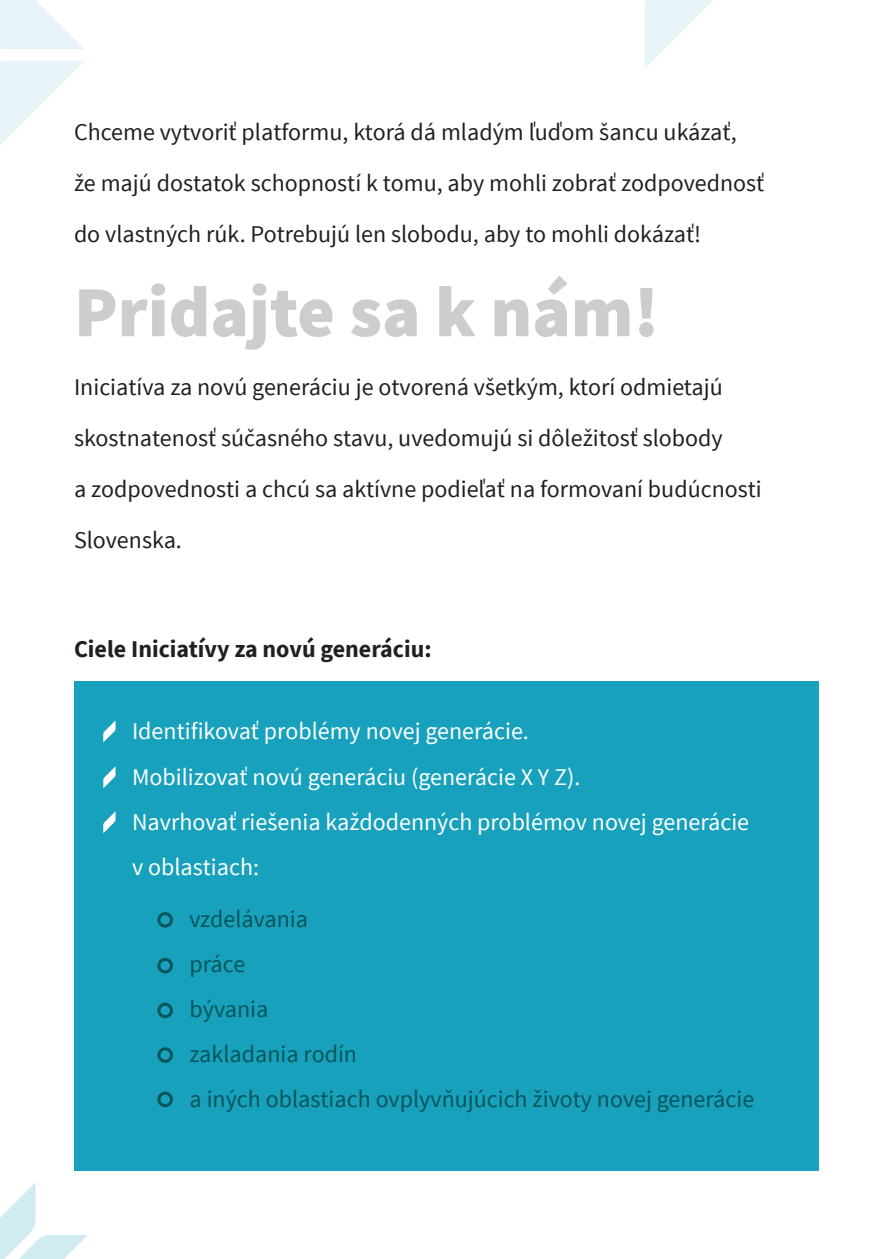
<style>
.page{position:relative;width:893px;height:1259px;background:#fff}
.page>*{position:absolute;margin:0;border:0;box-sizing:border-box;transform-origin:0 0}
.t1{font:900 72px "Source Sans Pro";color:#cccece}
.t2{font:24px/51px "Source Sans Pro";color:#1d2124}
.t3{font:24px/45px "Source Sans Pro";color:#fff}
.t4{font:24px/45px "Source Sans Pro";color:#065559}
.t5{font:700 24px "Source Sans Pro";color:#1d2124}
</style>
<div class="page">
<svg style="left:644px;top:0;width:69px;height:68px"></svg>
<svg style="left:0;top:0;width:84px;height:49px"></svg>
<svg style="left:0;top:61px;width:84px;height:84px"></svg>
<svg style="left:0;top:1183px;width:88px;height:76px"></svg>
<div style="left:74px;top:681px;width:745px;height:489px;background:#17a1bc"></div>
<svg style="left:103px;top:720px;width:13px;height:22px"></svg>
<svg style="left:103px;top:766px;width:13px;height:22px"></svg>
<svg style="left:103px;top:811px;width:13px;height:22px"></svg>
<div style="left:157px;top:912px;width:16px;height:15px;border:3px solid #065559;border-radius:50%"></div>
<div style="left:157px;top:958px;width:16px;height:15px;border:3px solid #065559;border-radius:50%"></div>
<div style="left:157px;top:1002px;width:16px;height:16px;border:3px solid #065559;border-radius:50%"></div>
<div style="left:157px;top:1047px;width:16px;height:16px;border:3px solid #065559;border-radius:50%"></div>
<div style="left:157px;top:1091px;width:16px;height:16px;border:3px solid #065559;border-radius:50%"></div>
<p class="t2" style="left:74px;top:106px;width:692px">Chceme vytvoriť platformu, ktorá dá mladým ľuďom šancu ukázať, že majú dostatok schopností k tomu, aby mohli zobrať zodpovednosť do vlastných rúk. Potrebujú len slobodu, aby to mohli dokázať!</p>
<h1 class="t1" style="left:74px;top:262px;width:587px">Pridajte sa k nám!</h1>
<p class="t2" style="left:74px;top:361px;width:689px">Iniciatíva za novú generáciu je otvorená všetkým, ktorí odmietajú skostnatenosť súčasného stavu, uvedomujú si dôležitosť slobody<br>a zodpovednosti a chcú sa aktívne podieľať na formovaní budúcnosti Slovenska.</p>
<p class="t5" style="left:74px;top:633px;width:359px">Ciele Iniciatívy za novú generáciu:</p>
<p class="t3" style="left:132px;top:709px;width:619px">Identifikovať problémy novej generácie.<br>Mobilizovať novú generáciu (generácie X Y Z).<br>Navrhovať riešenia každodenných problémov novej generácie v oblastiach:</p>
<p class="t4" style="left:190px;top:896px;width:566px">vzdelávania<br>práce<br>bývania<br>zakladania rodín<br>a iných oblastiach ovplyvňujúcich životy novej generácie</p>
</div>
